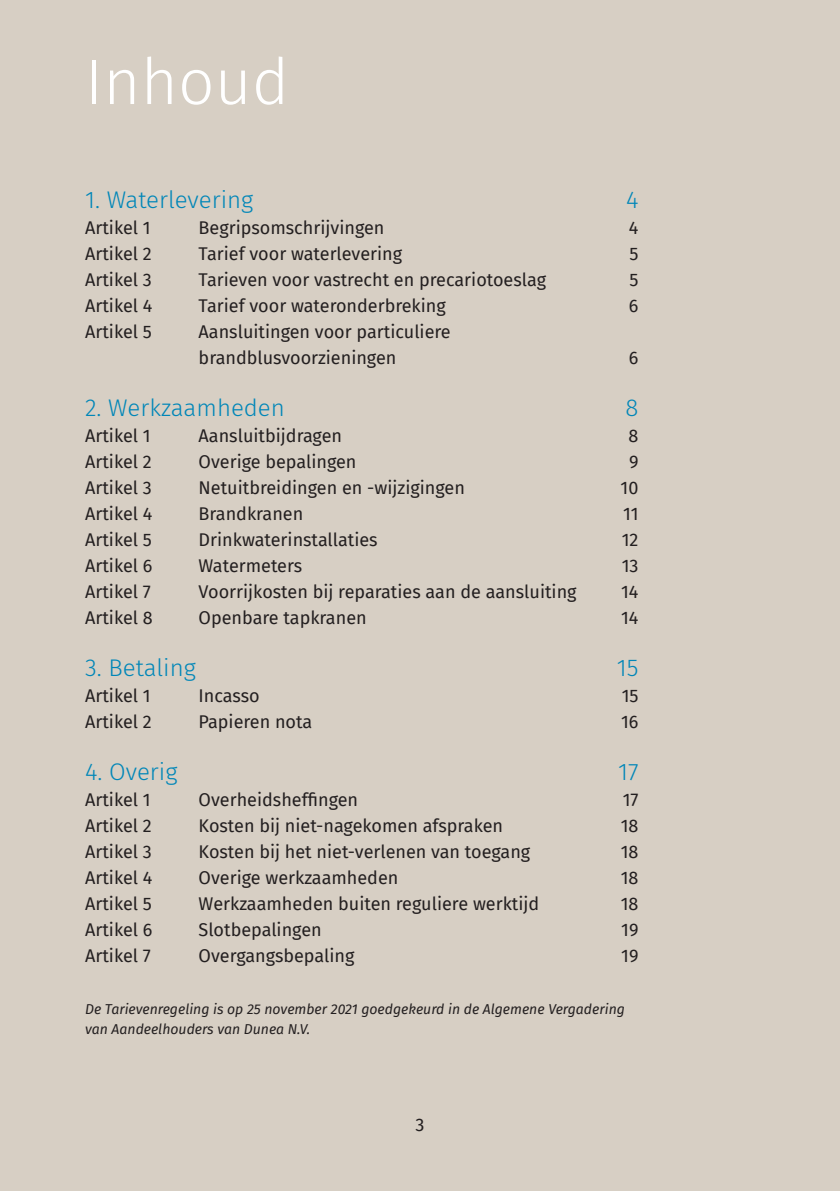
<style>
.page{position:relative;width:840px;height:1191px;background:#fff}
.page>*{position:absolute;margin:0;border:0;box-sizing:border-box;transform-origin:0 0}
._22_-_kop___GROOTTE{font:300 64px "Fira Sans";color:#fff}
._01_-_broodtekst{font:300 24px "Fira Sans";color:#0086b8}
._01_-_broodtekst-2{font:18px "Fira Sans";color:#231f20}
._01_-_broodtekst-3{font:italic 14px "Fira Sans";color:#231f20}
</style>
<div class="page">
<div style="left:0;top:0;width:839px;height:1191px;background:#d7cfc4"></div>
<p class="_22_-_kop___GROOTTE" style="left:85px;top:36px;width:205px">Inhoud</p>
<p class="_01_-_broodtekst" style="left:85px;top:183px;width:169px">1. Waterlevering</p>
<p class="_01_-_broodtekst" style="left:625px;top:183px;width:14px">4</p>
<p class="_01_-_broodtekst-2" style="left:85px;top:214px;width:67px">Artikel 1</p>
<p class="_01_-_broodtekst-2" style="left:198px;top:214px;width:187px">Begripsomschrijvingen</p>
<p class="_01_-_broodtekst-2" style="left:628px;top:214px;width:11px">4</p>
<p class="_01_-_broodtekst-2" style="left:85px;top:240px;width:68px">Artikel 2</p>
<p class="_01_-_broodtekst-2" style="left:198px;top:240px;width:205px">Tarief voor waterlevering</p>
<p class="_01_-_broodtekst-2" style="left:629px;top:240px;width:11px">5</p>
<p class="_01_-_broodtekst-2" style="left:85px;top:266px;width:68px">Artikel 3</p>
<p class="_01_-_broodtekst-2" style="left:198px;top:266px;width:349px">Tarieven voor vastrecht en precariotoeslag</p>
<p class="_01_-_broodtekst-2" style="left:629px;top:266px;width:11px">5</p>
<p class="_01_-_broodtekst-2" style="left:85px;top:292px;width:69px">Artikel 4</p>
<p class="_01_-_broodtekst-2" style="left:198px;top:292px;width:248px">Tarief voor wateronderbreking</p>
<p class="_01_-_broodtekst-2" style="left:628px;top:292px;width:11px">6</p>
<p class="_01_-_broodtekst-2" style="left:85px;top:318px;width:68px">Artikel 5</p>
<p class="_01_-_broodtekst-2" style="left:198px;top:318px;width:253px">Aansluitingen voor particuliere</p>
<p class="_01_-_broodtekst-2" style="left:198px;top:344px;width:199px">brandblusvoorzieningen</p>
<p class="_01_-_broodtekst-2" style="left:628px;top:344px;width:11px">6</p>
<p class="_01_-_broodtekst" style="left:85px;top:391px;width:201px">2. Werkzaamheden</p>
<p class="_01_-_broodtekst" style="left:625px;top:391px;width:14px">8</p>
<p class="_01_-_broodtekst-2" style="left:85px;top:422px;width:67px">Artikel 1</p>
<p class="_01_-_broodtekst-2" style="left:198px;top:422px;width:145px">Aansluitbijdragen</p>
<p class="_01_-_broodtekst-2" style="left:628px;top:422px;width:11px">8</p>
<p class="_01_-_broodtekst-2" style="left:85px;top:448px;width:68px">Artikel 2</p>
<p class="_01_-_broodtekst-2" style="left:198px;top:448px;width:159px">Overige bepalingen</p>
<p class="_01_-_broodtekst-2" style="left:628px;top:448px;width:11px">9</p>
<p class="_01_-_broodtekst-2" style="left:85px;top:474px;width:68px">Artikel 3</p>
<p class="_01_-_broodtekst-2" style="left:198px;top:474px;width:267px">Netuitbreidingen en -wijzigingen</p>
<p class="_01_-_broodtekst-2" style="left:620px;top:474px;width:19px">10</p>
<p class="_01_-_broodtekst-2" style="left:85px;top:500px;width:69px">Artikel 4</p>
<p class="_01_-_broodtekst-2" style="left:198px;top:500px;width:106px">Brandkranen</p>
<p class="_01_-_broodtekst-2" style="left:622px;top:500px;width:17px">11</p>
<p class="_01_-_broodtekst-2" style="left:85px;top:526px;width:68px">Artikel 5</p>
<p class="_01_-_broodtekst-2" style="left:198px;top:526px;width:180px">Drinkwaterinstallaties</p>
<p class="_01_-_broodtekst-2" style="left:621px;top:526px;width:18px">12</p>
<p class="_01_-_broodtekst-2" style="left:85px;top:552px;width:69px">Artikel 6</p>
<p class="_01_-_broodtekst-2" style="left:198px;top:552px;width:105px">Watermeters</p>
<p class="_01_-_broodtekst-2" style="left:621px;top:552px;width:18px">13</p>
<p class="_01_-_broodtekst-2" style="left:85px;top:578px;width:67px">Artikel 7</p>
<p class="_01_-_broodtekst-2" style="left:198px;top:578px;width:379px">Voorrijkosten bij reparaties aan de aansluiting</p>
<p class="_01_-_broodtekst-2" style="left:620px;top:578px;width:19px">14</p>
<p class="_01_-_broodtekst-2" style="left:85px;top:604px;width:69px">Artikel 8</p>
<p class="_01_-_broodtekst-2" style="left:198px;top:604px;width:169px">Openbare tapkranen</p>
<p class="_01_-_broodtekst-2" style="left:620px;top:604px;width:19px">14</p>
<p class="_01_-_broodtekst" style="left:85px;top:651px;width:112px">3. Betaling</p>
<p class="_01_-_broodtekst" style="left:616px;top:651px;width:23px">15</p>
<p class="_01_-_broodtekst-2" style="left:85px;top:682px;width:67px">Artikel 1</p>
<p class="_01_-_broodtekst-2" style="left:198px;top:682px;width:63px">Incasso</p>
<p class="_01_-_broodtekst-2" style="left:621px;top:682px;width:18px">15</p>
<p class="_01_-_broodtekst-2" style="left:85px;top:708px;width:68px">Artikel 2</p>
<p class="_01_-_broodtekst-2" style="left:198px;top:708px;width:115px">Papieren nota</p>
<p class="_01_-_broodtekst-2" style="left:620px;top:708px;width:19px">16</p>
<p class="_01_-_broodtekst" style="left:85px;top:755px;width:94px">4. Overig</p>
<p class="_01_-_broodtekst" style="left:617px;top:755px;width:22px">17</p>
<p class="_01_-_broodtekst-2" style="left:85px;top:786px;width:67px">Artikel 1</p>
<p class="_01_-_broodtekst-2" style="left:198px;top:786px;width:161px">Overheidsheffingen</p>
<p class="_01_-_broodtekst-2" style="left:622px;top:786px;width:17px">17</p>
<p class="_01_-_broodtekst-2" style="left:85px;top:812px;width:68px">Artikel 2</p>
<p class="_01_-_broodtekst-2" style="left:198px;top:812px;width:306px">Kosten bij niet-nagekomen afspraken</p>
<p class="_01_-_broodtekst-2" style="left:620px;top:812px;width:19px">18</p>
<p class="_01_-_broodtekst-2" style="left:85px;top:838px;width:68px">Artikel 3</p>
<p class="_01_-_broodtekst-2" style="left:198px;top:838px;width:333px">Kosten bij het niet-verlenen van toegang</p>
<p class="_01_-_broodtekst-2" style="left:620px;top:838px;width:19px">18</p>
<p class="_01_-_broodtekst-2" style="left:85px;top:864px;width:69px">Artikel 4</p>
<p class="_01_-_broodtekst-2" style="left:198px;top:864px;width:201px">Overige werkzaamheden</p>
<p class="_01_-_broodtekst-2" style="left:620px;top:864px;width:19px">18</p>
<p class="_01_-_broodtekst-2" style="left:85px;top:890px;width:68px">Artikel 5</p>
<p class="_01_-_broodtekst-2" style="left:198px;top:890px;width:342px">Werkzaamheden buiten reguliere werktijd</p>
<p class="_01_-_broodtekst-2" style="left:620px;top:890px;width:19px">18</p>
<p class="_01_-_broodtekst-2" style="left:85px;top:916px;width:69px">Artikel 6</p>
<p class="_01_-_broodtekst-2" style="left:198px;top:916px;width:124px">Slotbepalingen</p>
<p class="_01_-_broodtekst-2" style="left:621px;top:916px;width:19px">19</p>
<p class="_01_-_broodtekst-2" style="left:85px;top:942px;width:67px">Artikel 7</p>
<p class="_01_-_broodtekst-2" style="left:198px;top:942px;width:157px">Overgangsbepaling</p>
<p class="_01_-_broodtekst-2" style="left:621px;top:942px;width:19px">19</p>
<p class="_01_-_broodtekst-3" style="left:85px;top:999px;width:541px">De Tarievenregeling is op 25 november 2021 goedgekeurd in de Algemene Vergadering</p>
<p class="_01_-_broodtekst-3" style="left:85px;top:1019px;width:226px">van Aandeelhouders van Dunea N.V.</p>
<p class="_01_-_broodtekst-2" style="left:415px;top:1111px;width:10px">3</p>
</div>
